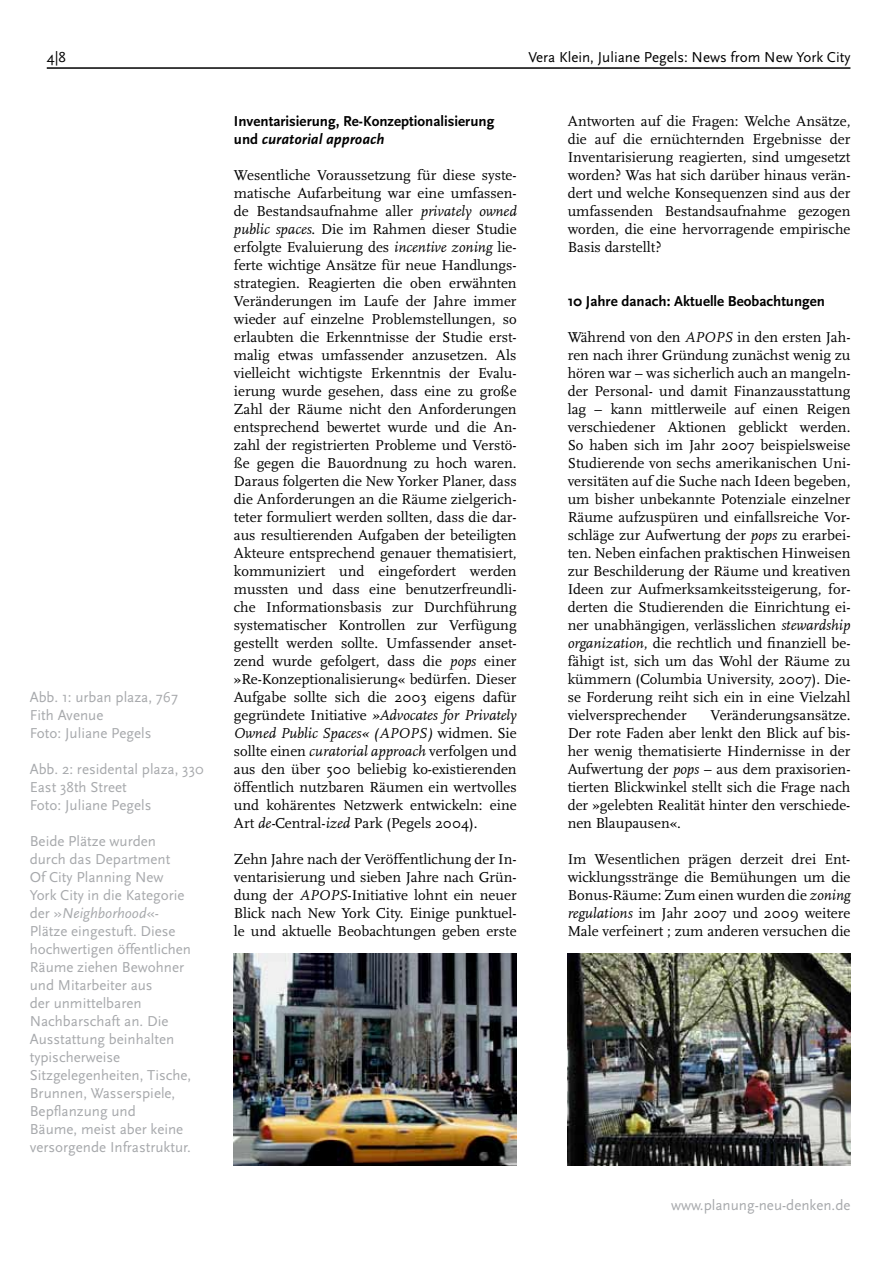
<style>
.page{position:relative;width:893px;height:1263px;background:#fff}
.page>*{position:absolute;margin:0;border:0;box-sizing:border-box;transform-origin:0 0}
.t1{font:15px/18px "Scala";color:#000;text-align:justify}
.t2{font:15px/18px "Scala Sans";color:#a7a9ac}
.t3{font:700 15px/18px "Scala Sans";color:#000}
.t4{font:15px "Scala Sans";color:#000}
.s1{font-style:italic}
</style>
<div class="page">
<hr style="left:47px;top:67px;width:803px;height:2px;background:#000">
<img style="left:234px;top:953px;width:283px;height:212px">
<img style="left:568px;top:953px;width:282px;height:212px">
<p class="t4" style="left:47px;top:49px;width:21px">4|8</p>
<p class="t4" style="left:528px;top:49px;width:324px">Vera Klein, Juliane Pegels: News from New York City</p>
<p class="t2" style="left:30px;top:688px;width:150px">Abb. 1: urban plaza, 767<br>Fith Avenue<br>Foto: Juliane Pegels</p>
<p class="t2" style="left:30px;top:760px;width:175px">Abb. 2: residental plaza, 330<br>East 38th Street<br>Foto: Juliane Pegels</p>
<p class="t2" style="left:30px;top:832px;width:163px">Beide Plätze wurden durch das Department<br>Of City Planning New<br>York City in die Kategorie der »<span class="s1">Neighborhood</span>«-<br>Plätze eingestuft. Diese hochwertigen öffentlichen<br>Räume ziehen Bewohner und Mitarbeiter aus<br>der unmittelbaren<br>Nachbarschaft an. Die<br>Ausstattung beinhalten typischerweise<br>Sitzgelegenheiten, Tische,<br>Brunnen, Wasserspiele,<br>Bepflanzung und<br>Bäume, meist aber keine versorgende Infrastruktur.</p>
<p class="t3" style="left:234px;top:113px;width:262px">Inventarisierung, Re-Konzeptionalisierung und <span class="s1">curatorial approach</span></p>
<p class="t1" style="left:234px;top:166px;width:284px">Wesentliche Voraussetzung für diese syste&shy;matische Aufarbeitung war eine umfassen&shy;de Bestandsaufnahme aller <span class="s1">privately owned public spaces</span>. Die im Rahmen dieser Studie erfolgte Evaluierung des <span class="s1">incentive zoning</span> lie&shy;ferte wichtige Ansätze für neue Handlungs&shy;strategien. Reagierten die oben erwähnten Veränderungen im Laufe der Jahre immer wieder auf einzelne Problemstellungen, so erlaubten die Erkenntnisse der Studie erst&shy;malig etwas umfassender anzusetzen. Als vielleicht wichtigste Erkenntnis der Evalu&shy;ierung wurde gesehen, dass eine zu große Zahl der Räume nicht den Anforderungen entsprechend bewertet wurde und die An&shy;zahl der registrierten Probleme und Verstö&shy;ße gegen die Bauordnung zu hoch waren.<br>Daraus folgerten die New Yorker Planer, dass die Anforderungen an die Räume zielgerich&shy;teter formuliert werden sollten, dass die dar&shy;aus resultierenden Aufgaben der beteiligten Akteure entsprechend genauer thematisiert, kommuniziert und eingefordert werden mussten und dass eine benutzerfreundli&shy;che Informationsbasis zur Durchführung systematischer Kontrollen zur Verfügung gestellt werden sollte. Umfassender anset&shy;zend wurde gefolgert, dass die <span class="s1">pops</span> einer »Re-Konzeptionalisierung« bedürfen. Dieser Aufgabe sollte sich die 2003 eigens dafür gegründete Initiative <span class="s1">»Advocates for Privately Owned Public Spaces« (APOPS)</span> widmen. Sie sollte einen <span class="s1">curatorial approach</span> verfolgen und aus den über 500 beliebig ko-existierenden öffentlich nutzbaren Räumen ein wertvolles und kohärentes Netzwerk entwickeln: eine Art <span class="s1">de-</span>Central-<span class="s1">ized</span> Park (Pegels 2004).</p>
<p class="t1" style="left:234px;top:850px;width:284px">Zehn Jahre nach der Veröffentlichung der In&shy;ventarisierung und sieben Jahre nach Grün&shy;dung der <span class="s1">APOPS</span>-Initiative lohnt ein neuer Blick nach New York City. Einige punktuel&shy;le und aktuelle Beobachtungen geben erste</p>
<p class="t1" style="left:568px;top:112px;width:284px">Antworten auf die Fragen: Welche Ansätze, die auf die ernüchternden Ergebnisse der Inventarisierung reagierten, sind umgesetzt worden? Was hat sich darüber hinaus verän&shy;dert und welche Konsequenzen sind aus der umfassenden Bestandsaufnahme gezogen worden, die eine hervorragende empirische Basis darstellt?</p>
<p class="t3" style="left:568px;top:293px;width:259px">10 Jahre danach: Aktuelle Beobachtungen</p>
<p class="t1" style="left:568px;top:328px;width:284px">Während von den <span class="s1">APOPS</span> in den ersten Jah&shy;ren nach ihrer Gründung zunächst wenig zu hören war – was sicherlich auch an mangeln&shy;der Personal- und damit Finanzausstattung lag – kann mittlerweile auf einen Reigen verschiedener Aktionen geblickt werden.<br>So haben sich im Jahr 2007 beispielsweise Studierende von sechs amerikanischen Uni&shy;versitäten auf die Suche nach Ideen begeben, um bisher unbekannte Potenziale einzelner Räume aufzuspüren und einfallsreiche Vor&shy;schläge zur Aufwertung der <span class="s1">pops</span> zu erarbei&shy;ten. Neben einfachen praktischen Hinweisen zur Beschilderung der Räume und kreativen Ideen zur Aufmerksamkeitssteigerung, for&shy;derten die Studierenden die Einrichtung ei&shy;ner unabhängigen, verlässlichen <span class="s1">stewardship organization</span>, die rechtlich und finanziell be&shy;fähigt ist, sich um das Wohl der Räume zu kümmern (Columbia University, 2007). Die&shy;se Forderung reiht sich ein in eine Vielzahl vielversprechender</p>
<p class="t1" style="left:568px;top:706px;width:284px;text-indent:143px">Veränderungsansätze.<br>Der rote Faden aber lenkt den Blick auf bis&shy;her wenig thematisierte Hindernisse in der Aufwertung der <span class="s1">pops</span> – aus dem praxisorien&shy;tierten Blickwinkel stellt sich die Frage nach der »gelebten Realität hinter den verschiede&shy;nen Blaupausen«.</p>
<p class="t1" style="left:568px;top:850px;width:284px">Im Wesentlichen prägen derzeit drei Ent&shy;wicklungsstränge die Bemühungen um die Bonus-Räume: Zum einen wurden die <span class="s1">zoning regulations</span> im Jahr 2007 und 2009 weitere Male verfeinert ; zum anderen versuchen die</p>
<p class="t2" style="left:671px;top:1196px;width:181px">www.planung-neu-denken.de</p>
</div>
